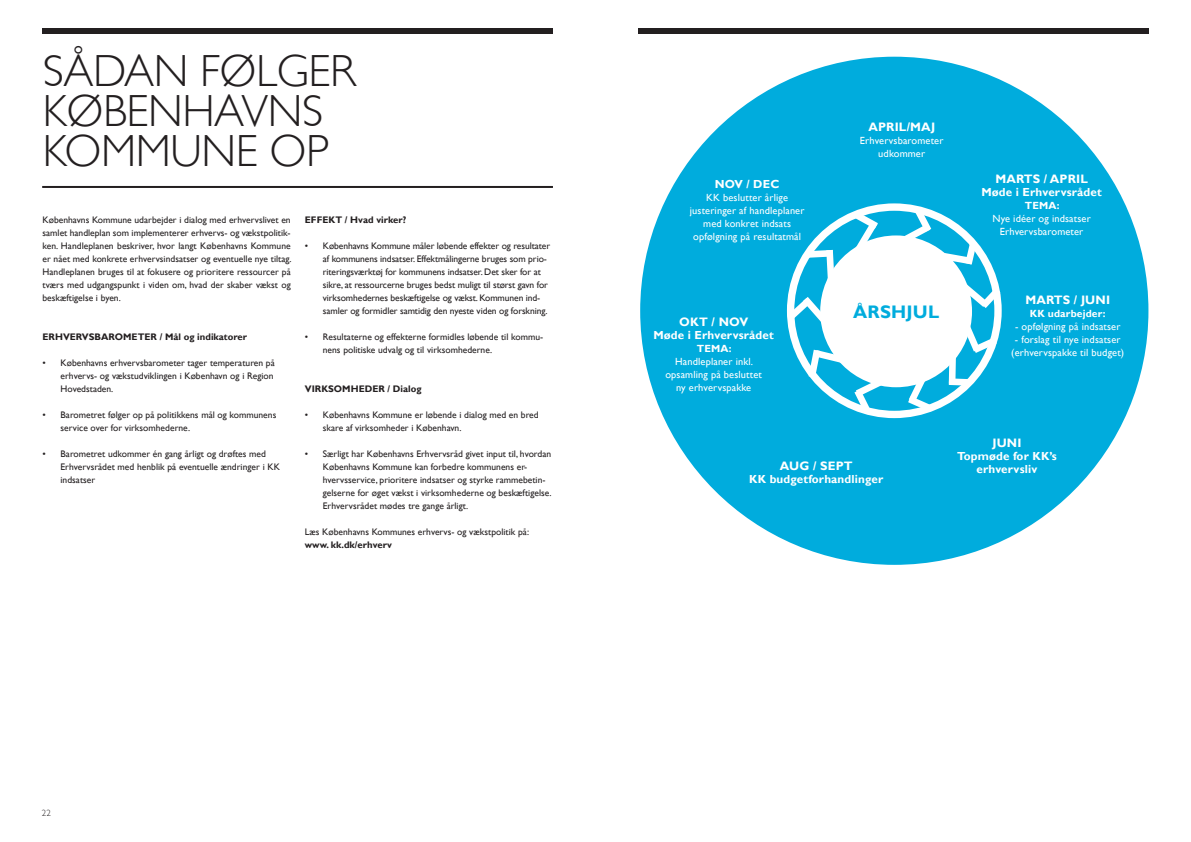
<style>
.page{position:relative;width:1191px;height:842px;background:#fff}
.page>*{position:absolute;margin:0;border:0;box-sizing:border-box;transform-origin:0 0}
.t1{font:300 45px/40px "Gill Sans";letter-spacing:-.01em;color:#231f20}
.t2{font:700 18.1px "Gill Sans";letter-spacing:.015em;color:#00acdd}
.t3{font:700 12.2px "Gill Sans";letter-spacing:.015em;color:#fff}
.t4{font:700 11.7px "Gill Sans";letter-spacing:.015em;color:#fff}
.t5{font:10.4px/13px "Gill Sans";letter-spacing:.015em;color:#fff;text-align:center}
.t6{font:700 10.4px "Gill Sans";letter-spacing:.015em;color:#fff}
.t7{font:9.5px/13px "Gill Sans";letter-spacing:.005em;color:#231f20}
.t8{font:700 9.5px "Gill Sans";letter-spacing:.005em;color:#231f20}
.t9{font:300 9px "Gill Sans";color:#231f20}
</style>
<div class="page">
<div style="left:43px;top:28px;width:510px;height:6px;background:#231f20"></div>
<div style="left:638px;top:28px;width:510px;height:6px;background:#231f20"></div>
<hr style="left:42px;top:186px;width:511px;height:2px;background:#231f20">
<div style="left:640px;top:57px;width:508px;height:508px;background:#00acdd;border-radius:50%"></div>
<svg style="left:786px;top:206px;width:216px;height:213px"></svg>
<div style="left:823px;top:238px;width:146px;height:146px;background:#fff;border-radius:50%"></div>
<div style="left:820px;top:235px;width:152px;height:152px;border:6px solid #fff;border-radius:50%"></div>
<div style="left:787px;top:203px;width:214px;height:215px;border:7px solid #fff;border-radius:50%"></div>
<h1 class="t1" style="left:43px;top:55px;width:314px">SÅDAN FØLGER<br>KØBENHAVNS<br>KOMMUNE OP</h1>
<p class="t7" style="left:43px;top:214px;width:251px;text-align:justify">Københavns Kommune udarbejder i dialog med erhvervslivet en samlet handleplan som implementerer erhvervs- og vækstpolitik&shy;ken. Handleplanen beskriver, hvor langt Københavns Kommune er nået med konkrete erhvervsindsatser og eventuelle nye tiltag.<br>Handleplanen bruges til at fokusere og prioritere ressourcer på tværs med udgangspunkt i viden om, hvad der skaber vækst og beskæftigelse i byen.</p>
<p class="t8" style="left:43px;top:332px;width:206px">ERHVERVSBAROMETER / Mål og indikatorer</p>
<p class="t7" style="left:61px;top:357px;width:216px;text-indent:-18px">• Københavns erhvervsbarometer tager temperaturen på erhvervs- og vækstudviklingen i København og i Region<br>Hovedstaden.</p>
<p class="t7" style="left:61px;top:409px;width:217px;text-indent:-18px">• Barometret følger op på politikkens mål og kommunens service over for virksomhederne.</p>
<p class="t7" style="left:61px;top:448px;width:221px;text-indent:-18px">• Barometret udkommer én gang årligt og drøftes med<br>Erhvervsrådet med henblik på eventuelle ændringer i KK indsatser</p>
<p class="t8" style="left:305px;top:215px;width:103px">EFFEKT / Hvad virker?</p>
<p class="t7" style="left:323px;top:240px;width:229px;text-indent:-18px">• Københavns Kommune måler løbende effekter og resultater af kommunens indsatser. Effektmålingerne bruges som prio&shy;riteringsværktøj for kommunens indsatser. Det sker for at sikre, at ressourcerne bruges bedst muligt til størst gavn for virksomhedernes beskæftigelse og vækst. Kommunen ind&shy;samler og formidler samtidig den nyeste viden og forskning.</p>
<p class="t7" style="left:323px;top:331px;width:222px;text-indent:-18px">• Resultaterne og effekterne formidles løbende til kommu&shy;nens politiske udvalg og til virksomhederne.</p>
<p class="t8" style="left:305px;top:384px;width:118px">VIRKSOMHEDER / Dialog</p>
<p class="t7" style="left:323px;top:409px;width:217px;text-indent:-18px">• Københavns Kommune er løbende i dialog med en bred skare af virksomheder i København.</p>
<p class="t7" style="left:323px;top:448px;width:230px;text-indent:-18px">• Særligt har Københavns Erhvervsråd givet input til, hvordan Københavns Kommune kan forbedre kommunens er&shy;hvervsservice, prioritere indsatser og styrke rammebetin&shy;gelserne for øget vækst i virksomhederne og beskæftigelse.<br>Erhvervsrådet mødes tre gange årligt.</p>
<p class="t7" style="left:305px;top:526px;width:226px">Læs Københavns Kommunes erhvervs- og vækstpolitik på:</p>
<p class="t8" style="left:305px;top:540px;width:89px">www. kk.dk/erhverv</p>
<p class="t4" style="left:715px;top:178px;width:66px">NOV / DEC</p>
<p class="t5" style="left:690px;top:191px;width:116px">KK beslutter årlige justeringer af handleplaner med konkret indsats opfølgning på resultatmål</p>
<p class="t3" style="left:679px;top:316px;width:70px">OKT / NOV</p>
<p class="t4" style="left:653px;top:329px;width:122px">Møde i Erhvervsrådet</p>
<p class="t6" style="left:697px;top:343px;width:36px">TEMA:</p>
<p class="t5" style="left:665px;top:356px;width:98px">Handleplaner inkl. opsamling på besluttet ny erhvervspakke</p>
<p class="t3" style="left:868px;top:121px;width:68px">APRIL/MAJ</p>
<p class="t5" style="left:860px;top:135px;width:85px">Erhvervsbarometer udkommer</p>
<h2 class="t2" style="left:853px;top:303px;width:88px">ÅRSHJUL</h2>
<p class="t3" style="left:995px;top:173px;width:94px">MARTS / APRIL</p>
<p class="t4" style="left:981px;top:186px;width:122px">Møde i Erhvervsrådet</p>
<p class="t6" style="left:1024px;top:200px;width:36px">TEMA:</p>
<p class="t5" style="left:992px;top:212px;width:100px">Nye idéer og indsatser<br>Erhvervsbarometer</p>
<p class="t3" style="left:1025px;top:294px;width:86px">MARTS / JUNI</p>
<p class="t6" style="left:1029px;top:309px;width:77px">KK udarbejder:</p>
<p class="t5" style="left:1015px;top:320px;width:107px">- opfølgning på indsatser</p>
<p class="t5" style="left:1011px;top:334px;width:115px">- forslag til nye indsatser (erhvervspakke til budget)</p>
<p class="t3" style="left:992px;top:437px;width:31px">JUNI</p>
<p class="t4" style="left:957px;top:450px;width:101px">Topmøde for KK’s</p>
<p class="t3" style="left:779px;top:460px;width:75px">AUG / SEPT</p>
<p class="t4" style="left:976px;top:463px;width:62px">erhvervsliv</p>
<p class="t4" style="left:749px;top:474px;width:135px">KK budgetforhandlinger</p>
<p class="t9" style="left:42px;top:809px;width:10px">22</p>
</div>
